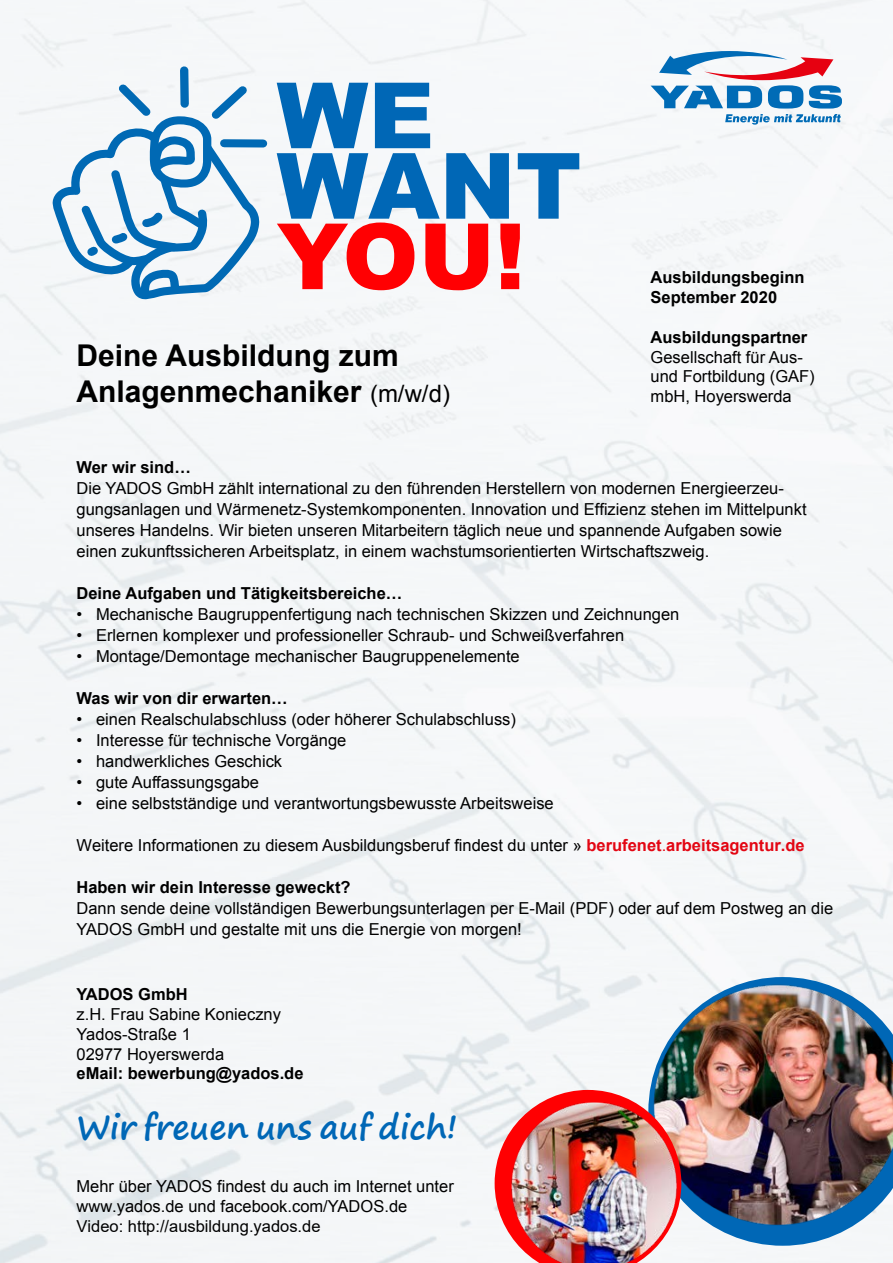
<style>
.page{position:relative;width:893px;height:1263px;background:#f5f7f9}
.page>*{position:absolute;margin:0;border:0;box-sizing:border-box;transform-origin:0 0}
.t1{font:900 91.5px/70.5px "Arial";color:#0067b6}
.t2{font:900 91.5px "Arial";color:#ff0002}
.t3{font:700 33px "Segoe Print";color:#0067b6}
.t4{font:700 30px/36px "Arial";color:#000}
.t5{font:16.5px/19.8px "Arial";color:#000}
.t6{font:700 16.5px/19.8px "Arial";color:#000}
.s1{font-weight:400;font-size:24px}
.s2{font-weight:700;color:#e30613}
.s3{color:#e30613}
</style>
<div class="page">
<svg style="left:651px;top:51px;width:191px;height:74px"></svg>
<div style="left:224px;top:139px;width:39px;height:9px;background:#0069b4"></div>
<svg style="left:50px;top:66px;width:211px;height:237px"></svg>
<svg style="left:648px;top:977px;width:245px;height:269px;fill:#f4f6f7"></svg>
<img style="left:585px;top:982px;width:308px;height:244px">
<img style="left:417px;top:1093px;width:265px;height:170px">
<h1 class="t1" style="left:277px;top:77px;width:306px">WE<br>WANT</h1>
<h1 class="t2" style="left:277px;top:190px;width:250px">YOU!</h1>
<h3 class="t4" style="left:77px;top:338px;width:375px">Deine Ausbildung zum<br>Anlagenmechaniker <span class="s1">(m/w/d)</span></h3>
<p class="t6" style="left:651px;top:268px;width:156px">Ausbildungsbeginn<br>September 2020</p>
<p class="t6" style="left:651px;top:327px;width:158px">Ausbildungspartner</p>
<p class="t5" style="left:651px;top:347px;width:166px">Gesellschaft für Aus&shy;und Fortbildung (GAF) mbH, Hoyerswerda</p>
<p class="t6" style="left:77px;top:457px;width:116px">Wer wir sind…</p>
<p class="t5" style="left:77px;top:478px;width:732px;line-height:21px">Die YADOS GmbH zählt international zu den führenden Herstellern von modernen Energieerzeu&shy;gungsanlagen und Wärmenetz-Systemkomponenten. Innovation und Effizienz stehen im Mittelpunkt unseres Handelns. Wir bieten unseren Mitarbeitern täglich neue und spannende Aufgaben sowie einen zukunftssicheren Arbeitsplatz, in einem wachstumsorientierten Wirtschaftszweig.</p>
<p class="t6" style="left:77px;top:583px;width:327px">Deine Aufgaben und Tätigkeitsbereiche…</p>
<p class="t5" style="left:77px;top:604px;width:604px">• Mechanische Baugruppenfertigung nach technischen Skizzen und Zeichnungen</p>
<p class="t5" style="left:77px;top:625px;width:549px">• Erlernen komplexer und professioneller Schraub- und Schweißverfahren</p>
<p class="t5" style="left:77px;top:646px;width:445px">• Montage/Demontage mechanischer Baugruppenelemente</p>
<p class="t6" style="left:77px;top:688px;width:213px">Was wir von dir erwarten…</p>
<p class="t5" style="left:77px;top:709px;width:441px">• einen Realschulabschluss (oder höherer Schulabschluss)</p>
<p class="t5" style="left:77px;top:730px;width:271px">• Interesse für technische Vorgänge</p>
<p class="t5" style="left:77px;top:751px;width:207px">• handwerkliches Geschick</p>
<p class="t5" style="left:77px;top:772px;width:184px">• gute Auffassungsgabe</p>
<p class="t5" style="left:77px;top:793px;width:479px">• eine selbstständige und verantwortungsbewusste Arbeitsweise</p>
<p class="t5" style="left:76px;top:835px;width:730px">Weitere Informationen zu diesem Ausbildungsberuf findest du unter » <span class="s2">berufenet</span><span class="s3">.</span><span class="s2">arbeitsagentur.de</span></p>
<p class="t6" style="left:76px;top:877px;width:276px">Haben wir dein Interesse geweckt?</p>
<p class="t5" style="left:76px;top:898px;width:758px;line-height:21px">Dann sende deine vollständigen Bewerbungsunterlagen per E-Mail (PDF) oder auf dem Postweg an die<br>YADOS GmbH und gestalte mit uns die Energie von morgen!</p>
<p class="t6" style="left:76px;top:985px;width:113px">YADOS GmbH</p>
<p class="t5" style="left:77px;top:1004px;width:206px">z.H. Frau Sabine Konieczny<br>Yados-Straße 1<br>02977 Hoyerswerda</p>
<p class="t6" style="left:77px;top:1064px;width:228px">eMail: bewerbung@yados.de</p>
<h2 class="t3" style="left:77px;top:1097px;width:382px">Wir freuen uns auf dich!</h2>
<p class="t5" style="left:77px;top:1176px;width:379px">Mehr über YADOS findest du auch im Internet unter www.yados.de und facebook.com/YADOS.de<br>Video: http://ausbildung.yados.de</p>
</div>
